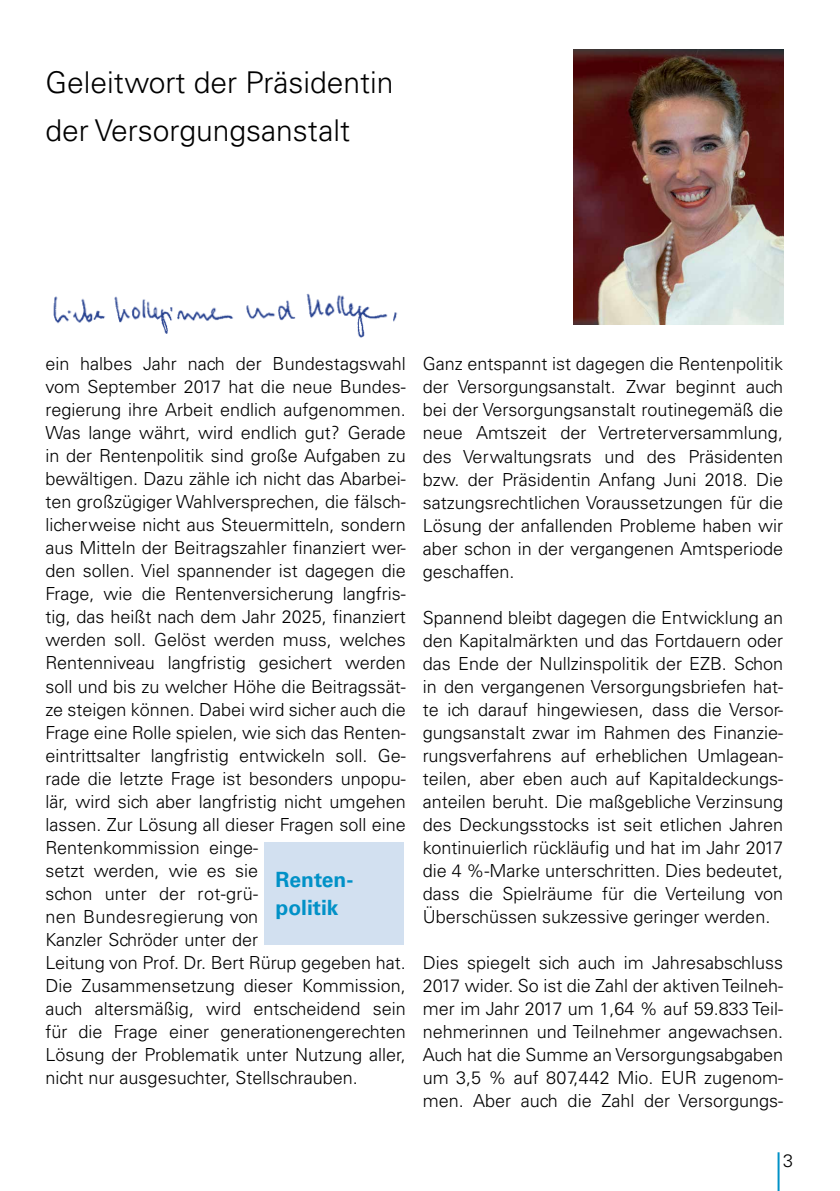
<style>
.page{position:relative;width:840px;height:1191px;background:#fff}
.page>*{position:absolute;margin:0;border:0;box-sizing:border-box;transform-origin:0 0}
.t1{font:300 30px/48px "Univers LT";color:#000}
.t2{font:700 21px/28px "Univers LT";color:#0191c7}
.t3{font:300 18px/23px "Univers LT";color:#000;text-align:justify}
</style>
<div class="page">
<hr style="left:777px;top:1152px;width:2px;height:39px;background:#0191c7">
<img style="left:53px;top:293px;width:345px;height:45px">
<img style="left:573px;top:50px;width:209px;height:274px">
<div style="left:264px;top:842px;width:139px;height:102px;background:#d2e0f0"></div>
<h1 class="t1" style="left:45px;top:58px;width:349px">Geleitwort der Präsidentin der Versorgungsanstalt</h1>
<p class="t3" style="left:45px;top:352px;width:362px;text-align:left">ein halbes Jahr nach der Bundestagswahl vom September 2017 hat die neue Bundes&shy;regierung ihre Arbeit endlich aufgenommen.<br>Was lange währt, wird endlich gut? Gerade in der Rentenpolitik sind große Aufgaben zu bewältigen. Dazu zähle ich nicht das Abarbei&shy;ten großzügiger Wahlversprechen, die fälsch&shy;licherweise nicht aus Steuermitteln, sondern aus Mitteln der Beitragszahler finanziert wer&shy;den sollen. Viel spannender ist dagegen die Frage, wie die Rentenversicherung langfris&shy;tig, das heißt nach dem Jahr 2025, finanziert werden soll. Gelöst werden muss, welches Rentenniveau langfristig gesichert werden soll und bis zu welcher Höhe die Beitragssät&shy;ze steigen können. Dabei wird sicher auch die Frage eine Rolle spielen, wie sich das Renten&shy;eintrittsalter langfristig entwickeln soll. Ge&shy;rade die letzte Frage ist besonders unpopu&shy;lär, wird sich aber langfristig nicht umgehen lassen. Zur Lösung all dieser Fragen soll eine Rentenkommission einge-<br>setzt werden, wie es sie<br>schon unter der rot-grü-<br>nen Bundesregierung von<br>Kanzler Schröder unter der<br>Leitung von Prof. Dr. Bert Rürup gegeben hat.<br>Die Zusammensetzung dieser Kommission, auch altersmäßig, wird entscheidend sein für die Frage einer generationengerechten Lösung der Problematik unter Nutzung aller, nicht nur ausgesuchter, Stellschrauben.</p>
<p class="t3" style="left:422px;top:352px;width:362px">Ganz entspannt ist dagegen die Rentenpolitik der Versorgungsanstalt. Zwar beginnt auch bei der Versorgungsanstalt routinegemäß die neue Amtszeit der Vertreterversammlung, des Verwaltungsrats und des Präsidenten bzw. der Präsidentin Anfang Juni 2018. Die satzungsrechtlichen Voraussetzungen für die Lösung der anfallenden Probleme haben wir aber schon in der vergangenen Amtsperiode geschaffen.</p>
<p class="t3" style="left:422px;top:605px;width:362px">Spannend bleibt dagegen die Entwicklung an den Kapitalmärkten und das Fortdauern oder das Ende der Nullzinspolitik der EZB. Schon in den vergangenen Versorgungsbriefen hat&shy;te ich darauf hingewiesen, dass die Versor&shy;gungsanstalt zwar im Rahmen des Finanzie&shy;rungsverfahrens auf erheblichen Umlagean&shy;teilen, aber eben auch auf Kapitaldeckungs&shy;anteilen beruht. Die maßgebliche Verzinsung des Deckungsstocks ist seit etlichen Jahren kontinuierlich rückläufig und hat im Jahr 2017 die 4 %-Marke unterschritten. Dies bedeutet, dass die Spielräume für die Verteilung von Überschüssen sukzessive geringer werden.</p>
<p class="t3" style="left:422px;top:951px;width:362px">Dies spiegelt sich auch im Jahresabschluss 2017 wider. So ist die Zahl der aktiven Teilneh&shy;mer im Jahr 2017 um 1,64 % auf 59.833 Teil&shy;nehmerinnen und Teilnehmer angewachsen.<br>Auch hat die Summe an Versorgungsabgaben um 3,5 % auf 807,442 Mio. EUR zugenom&shy;men. Aber auch die Zahl der Versorgungs-</p>
<p class="t2" style="left:275px;top:866px;width:79px">Renten&shy;politik</p>
<p class="t3" style="left:782px;top:1149px;width:12px">3</p>
</div>
